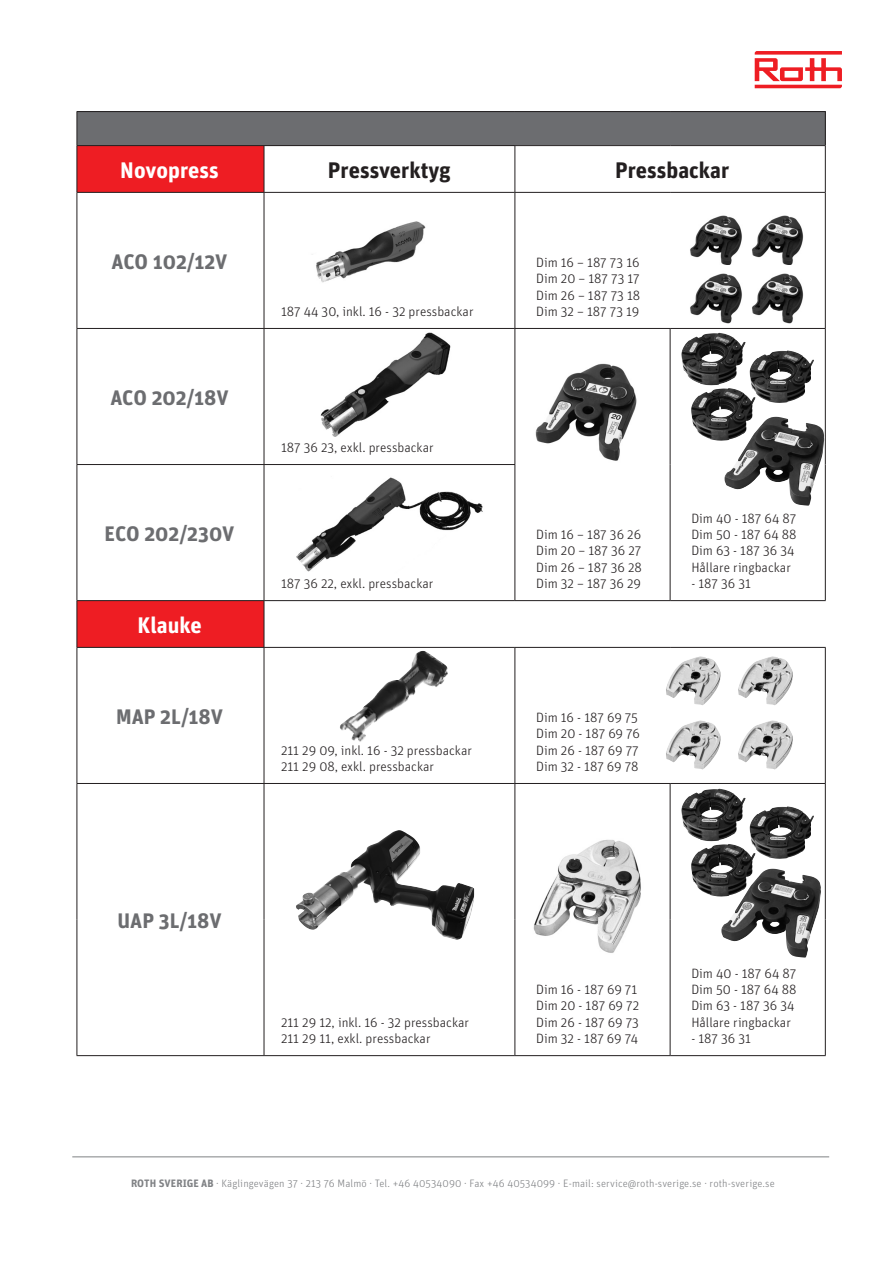
<style>
.page{position:relative;width:893px;height:1263px;background:#fff}
.page>*{position:absolute;margin:0;border:0;box-sizing:border-box;transform-origin:0 0}
.t1{font:700 22.5px "Unit OT";color:#231f20}
.t2{font:700 22.5px "Unit OT";color:#fff}
.t3{font:700 21px "Unit OT";color:#6c6d70}
.t4{font:300 13.5px "Unit OT";color:#231f20}
.t5{font:300 10.8px "Unit OT";letter-spacing:.01em;color:#808285}
.s1{font-weight:700}
</style>
<div class="page">
<img style="left:296px;top:477px;width:187px;height:95px">
<div style="left:77px;top:112px;width:748px;height:34px;background:#6c6d70"></div>
<svg style="left:78px;top:146px;width:186px;height:501px"></svg>
<hr style="left:77px;top:111px;width:187px;height:1px;background:#231f20">
<hr style="left:77px;top:112px;width:1px;height:33px;background:#231f20">
<hr style="left:264px;top:111px;width:251px;height:1px;background:#231f20">
<hr style="left:515px;top:111px;width:155px;height:1px;background:#231f20">
<hr style="left:670px;top:111px;width:156px;height:1px;background:#231f20">
<hr style="left:825px;top:112px;width:1px;height:33px;background:#231f20">
<hr style="left:77px;top:145px;width:187px;height:1px;background:#231f20">
<hr style="left:77px;top:146px;width:1px;height:46px;background:#231f20">
<hr style="left:264px;top:145px;width:251px;height:1px;background:#231f20">
<hr style="left:264px;top:146px;width:1px;height:46px;background:#231f20">
<hr style="left:515px;top:145px;width:155px;height:1px;background:#231f20">
<hr style="left:514px;top:146px;width:1px;height:46px;background:#231f20">
<hr style="left:670px;top:145px;width:156px;height:1px;background:#231f20">
<hr style="left:825px;top:146px;width:1px;height:46px;background:#231f20">
<hr style="left:77px;top:192px;width:187px;height:1px;background:#231f20">
<hr style="left:77px;top:193px;width:1px;height:135px;background:#231f20">
<hr style="left:264px;top:192px;width:251px;height:1px;background:#231f20">
<hr style="left:264px;top:193px;width:1px;height:135px;background:#231f20">
<hr style="left:515px;top:192px;width:155px;height:1px;background:#231f20">
<hr style="left:514px;top:193px;width:1px;height:135px;background:#231f20">
<hr style="left:670px;top:192px;width:156px;height:1px;background:#231f20">
<hr style="left:825px;top:193px;width:1px;height:135px;background:#231f20">
<hr style="left:77px;top:328px;width:187px;height:1px;background:#231f20">
<hr style="left:77px;top:329px;width:1px;height:135px;background:#231f20">
<hr style="left:264px;top:328px;width:251px;height:1px;background:#231f20">
<hr style="left:264px;top:329px;width:1px;height:135px;background:#231f20">
<hr style="left:515px;top:328px;width:155px;height:1px;background:#231f20">
<hr style="left:514px;top:329px;width:1px;height:135px;background:#231f20">
<hr style="left:670px;top:328px;width:156px;height:1px;background:#231f20">
<hr style="left:670px;top:329px;width:1px;height:135px;background:#231f20">
<hr style="left:825px;top:329px;width:1px;height:135px;background:#231f20">
<hr style="left:77px;top:464px;width:187px;height:1px;background:#231f20">
<hr style="left:77px;top:465px;width:1px;height:135px;background:#231f20">
<hr style="left:264px;top:464px;width:251px;height:1px;background:#231f20">
<hr style="left:264px;top:465px;width:1px;height:135px;background:#231f20">
<hr style="left:514px;top:465px;width:1px;height:135px;background:#231f20">
<hr style="left:670px;top:464px;width:1px;height:136px;background:#231f20">
<hr style="left:825px;top:464px;width:1px;height:136px;background:#231f20">
<hr style="left:77px;top:600px;width:187px;height:1px;background:#231f20">
<hr style="left:264px;top:600px;width:251px;height:1px;background:#231f20">
<hr style="left:515px;top:600px;width:155px;height:1px;background:#231f20">
<hr style="left:670px;top:600px;width:156px;height:1px;background:#231f20">
<hr style="left:77px;top:647px;width:187px;height:1px;background:#231f20">
<hr style="left:77px;top:648px;width:1px;height:135px;background:#231f20">
<hr style="left:264px;top:647px;width:251px;height:1px;background:#231f20">
<hr style="left:264px;top:648px;width:1px;height:135px;background:#231f20">
<hr style="left:515px;top:647px;width:155px;height:1px;background:#231f20">
<hr style="left:514px;top:648px;width:1px;height:135px;background:#231f20">
<hr style="left:670px;top:647px;width:156px;height:1px;background:#231f20">
<hr style="left:825px;top:648px;width:1px;height:135px;background:#231f20">
<hr style="left:77px;top:783px;width:187px;height:1px;background:#231f20">
<hr style="left:77px;top:784px;width:1px;height:135px;background:#231f20">
<hr style="left:264px;top:783px;width:251px;height:1px;background:#231f20">
<hr style="left:264px;top:784px;width:1px;height:135px;background:#231f20">
<hr style="left:515px;top:783px;width:155px;height:1px;background:#231f20">
<hr style="left:514px;top:784px;width:1px;height:135px;background:#231f20">
<hr style="left:670px;top:783px;width:156px;height:1px;background:#231f20">
<hr style="left:670px;top:784px;width:1px;height:135px;background:#231f20">
<hr style="left:825px;top:784px;width:1px;height:135px;background:#231f20">
<hr style="left:77px;top:919px;width:1px;height:136px;background:#231f20">
<hr style="left:264px;top:919px;width:1px;height:136px;background:#231f20">
<hr style="left:514px;top:919px;width:1px;height:136px;background:#231f20">
<hr style="left:670px;top:919px;width:1px;height:136px;background:#231f20">
<hr style="left:825px;top:919px;width:1px;height:136px;background:#231f20">
<hr style="left:77px;top:1055px;width:187px;height:1px;background:#231f20">
<hr style="left:264px;top:1055px;width:251px;height:1px;background:#231f20">
<hr style="left:515px;top:1055px;width:155px;height:1px;background:#231f20">
<hr style="left:670px;top:1055px;width:156px;height:1px;background:#231f20">
<hr style="left:77px;top:601px;width:1px;height:46px;background:#231f20">
<hr style="left:264px;top:601px;width:1px;height:46px;background:#231f20">
<img style="left:690px;top:215px;width:52px;height:50px">
<img style="left:752px;top:215px;width:52px;height:50px">
<img style="left:690px;top:273px;width:52px;height:51px">
<img style="left:752px;top:273px;width:52px;height:51px">
<img style="left:535px;top:363px;width:102px;height:98px">
<img style="left:681px;top:333px;width:65px;height:53px">
<img style="left:750px;top:350px;width:64px;height:53px">
<img style="left:691px;top:388px;width:65px;height:53px">
<img style="left:724px;top:417px;width:100px;height:89px">
<img style="left:681px;top:789px;width:65px;height:52px">
<img style="left:750px;top:806px;width:64px;height:53px">
<img style="left:691px;top:844px;width:65px;height:53px">
<img style="left:721px;top:869px;width:100px;height:89px">
<img style="left:340px;top:651px;width:108px;height:91px">
<img style="left:296px;top:830px;width:178px;height:110px">
<img style="left:666px;top:656px;width:55px;height:49px">
<img style="left:666px;top:720px;width:55px;height:49px">
<img style="left:738px;top:656px;width:55px;height:49px">
<img style="left:738px;top:720px;width:55px;height:49px">
<img style="left:533px;top:839px;width:108px;height:114px">
<img style="left:312px;top:221px;width:114px;height:62px">
<svg style="left:755px;top:51px;width:87px;height:37px"></svg>
<hr style="left:72px;top:1156px;width:757px;height:1px;background:#808285">
<img style="left:320px;top:332px;width:131px;height:105px">
<p class="t2" style="left:120px;top:155px;width:100px">Novopress</p>
<p class="t1" style="left:328px;top:155px;width:124px">Pressverktyg</p>
<p class="t1" style="left:615px;top:155px;width:116px">Pressbackar</p>
<p class="t3" style="left:112px;top:248px;width:117px">ACO 102/12V</p>
<p class="t3" style="left:111px;top:384px;width:120px">ACO 202/18V</p>
<p class="t3" style="left:105px;top:520px;width:131px">ECO 202/230V</p>
<p class="t2" style="left:137px;top:610px;width:66px">Klauke</p>
<p class="t3" style="left:116px;top:703px;width:109px">MAP 2L/18V</p>
<p class="t4" style="left:281px;top:303px;width:194px">187 44 30, inkl. 16 - 32 pressbackar</p>
<p class="t4" style="left:281px;top:439px;width:154px">187 36 23, exkl. pressbackar</p>
<p class="t4" style="left:281px;top:575px;width:154px">187 36 22, exkl. pressbackar</p>
<p class="t4" style="left:281px;top:742px;width:192px">211 29 09, inkl. 16 - 32 pressbackar</p>
<p class="t4" style="left:281px;top:758px;width:155px">211 29 08, exkl. pressbackar</p>
<p class="t3" style="left:117px;top:907px;width:106px">UAP 3L/18V</p>
<p class="t4" style="left:281px;top:1014px;width:190px">211 29 12, inkl. 16 - 32 pressbackar</p>
<p class="t4" style="left:281px;top:1030px;width:151px">211 29 11, exkl. pressbackar</p>
<p class="t4" style="left:536px;top:254px;width:105px">Dim 16 – 187 73 16</p>
<p class="t4" style="left:536px;top:271px;width:105px">Dim 20 – 187 73 17</p>
<p class="t4" style="left:536px;top:287px;width:106px">Dim 26 – 187 73 18</p>
<p class="t4" style="left:536px;top:303px;width:105px">Dim 32 – 187 73 19</p>
<p class="t4" style="left:536px;top:527px;width:107px">Dim 16 – 187 36 26</p>
<p class="t4" style="left:536px;top:543px;width:107px">Dim 20 – 187 36 27</p>
<p class="t4" style="left:536px;top:559px;width:107px">Dim 26 – 187 36 28</p>
<p class="t4" style="left:536px;top:575px;width:106px">Dim 32 – 187 36 29</p>
<p class="t4" style="left:536px;top:709px;width:103px">Dim 16 - 187 69 75</p>
<p class="t4" style="left:536px;top:726px;width:105px">Dim 20 - 187 69 76</p>
<p class="t4" style="left:536px;top:742px;width:104px">Dim 26 - 187 69 77</p>
<p class="t4" style="left:536px;top:758px;width:104px">Dim 32 - 187 69 78</p>
<p class="t4" style="left:691px;top:510px;width:106px">Dim 40 - 187 64 87</p>
<p class="t4" style="left:691px;top:527px;width:107px">Dim 50 - 187 64 88</p>
<p class="t4" style="left:691px;top:543px;width:105px">Dim 63 - 187 36 34</p>
<p class="t4" style="left:691px;top:559px;width:101px">Hållare ringbackar</p>
<p class="t4" style="left:691px;top:575px;width:61px">- 187 36 31</p>
<p class="t4" style="left:536px;top:982px;width:103px">Dim 16 - 187 69 71</p>
<p class="t4" style="left:536px;top:998px;width:105px">Dim 20 - 187 69 72</p>
<p class="t4" style="left:536px;top:1014px;width:104px">Dim 26 - 187 69 73</p>
<p class="t4" style="left:536px;top:1030px;width:103px">Dim 32 - 187 69 74</p>
<p class="t4" style="left:691px;top:965px;width:106px">Dim 40 - 187 64 87</p>
<p class="t4" style="left:691px;top:982px;width:107px">Dim 50 - 187 64 88</p>
<p class="t4" style="left:691px;top:998px;width:105px">Dim 63 - 187 36 34</p>
<p class="t4" style="left:691px;top:1014px;width:101px">Hållare ringbackar</p>
<p class="t4" style="left:691px;top:1030px;width:61px">- 187 36 31</p>
<p class="t5" style="left:131px;top:1177px;width:645px"><span class="s1">ROTH SVERIGE AB</span> · Käglingevägen 37 · 213 76 Malmö · Tel. +46 40534090 · Fax +46 40534099 · E-mail: service@roth-sverige.se · roth-sverige.se</p>
</div>
